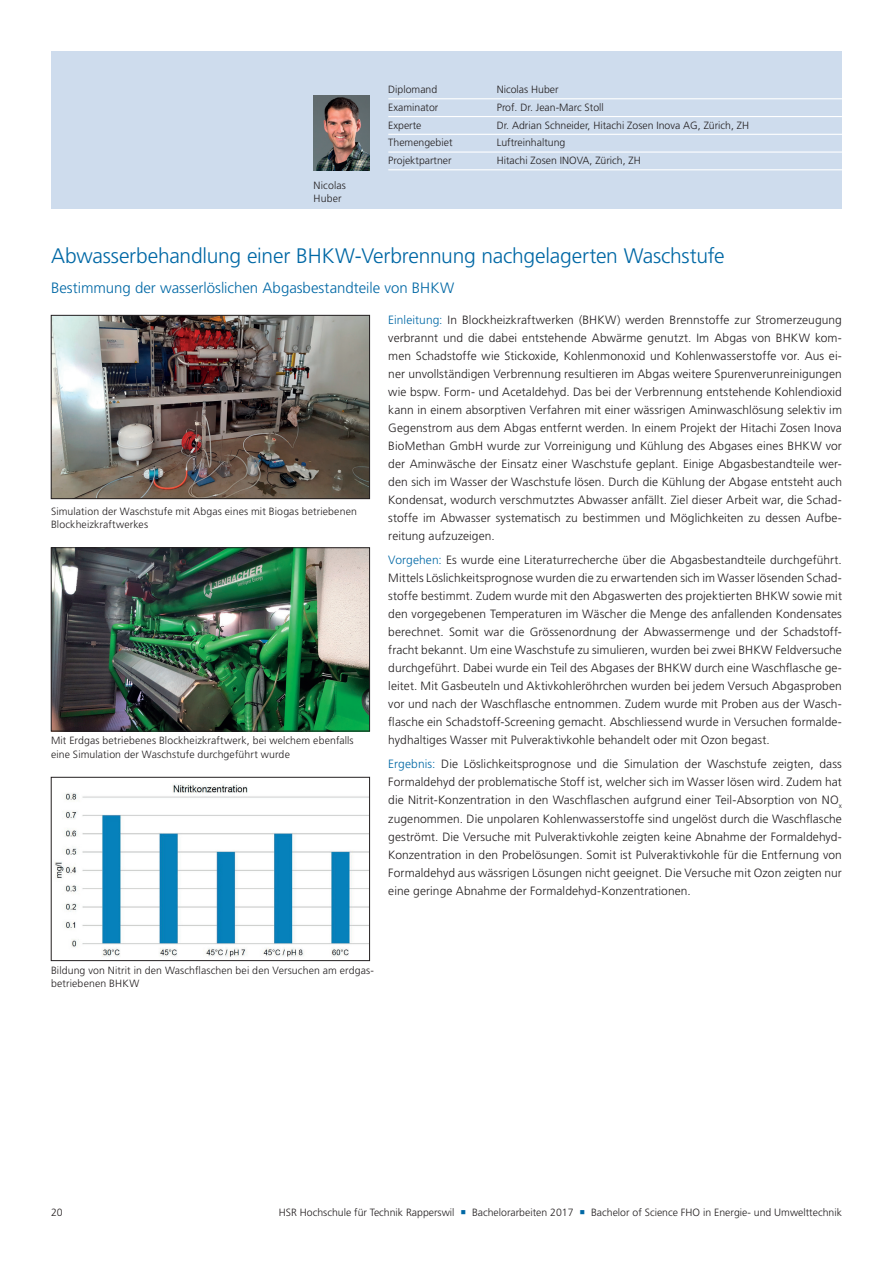
<style>
.page{position:relative;width:893px;height:1263px;background:#fff}
.page>*{position:absolute;margin:0;border:0;box-sizing:border-box;transform-origin:0 0}
.t1{font:300 21px "Frutiger LT Pro";letter-spacing:-.01em;color:#0068a5}
.t2{font:300 15px "Frutiger LT Pro";color:#0068a5}
.t3{font:300 12px/18px "Frutiger LT Pro";letter-spacing:.005em;color:#231f20;text-align:justify}
.t4{font:300 10.5px/13.5px "Frutiger LT Pro";color:#231f20}
.s1{color:#0068a5}
</style>
<div class="page">
<div style="left:51px;top:51px;width:791px;height:157px;background:#cedced"></div>
<img style="left:53px;top:317px;width:315px;height:180px">
<div style="left:51px;top:315px;width:319px;height:184px;border:1px solid #231f20"></div>
<img style="left:53px;top:549px;width:315px;height:180px">
<div style="left:51px;top:547px;width:319px;height:184px;border:1px solid #231f20"></div>
<img style="left:55px;top:784px;width:313px;height:173px">
<div style="left:51px;top:777px;width:319px;height:184px;border:1px solid #231f20"></div>
<hr style="left:388px;top:98px;width:454px;height:1px;background:#fff">
<hr style="left:388px;top:116px;width:454px;height:1px;background:#fff">
<hr style="left:388px;top:134px;width:454px;height:1px;background:#fff">
<hr style="left:388px;top:151px;width:454px;height:2px;background:#fff">
<hr style="left:388px;top:169px;width:454px;height:1px;background:#fff">
<img style="left:314px;top:95px;width:56px;height:75px">
<p class="t4" style="left:314px;top:178px;width:34px">Nicolas<br>Huber</p>
<p class="t4" style="left:388px;top:83px;width:51px">Diplomand</p>
<p class="t4" style="left:497px;top:83px;width:63px">Nicolas Huber</p>
<p class="t4" style="left:388px;top:101px;width:52px">Examinator</p>
<p class="t4" style="left:497px;top:101px;width:109px">Prof. Dr. Jean-Marc Stoll</p>
<p class="t4" style="left:388px;top:118px;width:35px">Experte</p>
<p class="t4" style="left:497px;top:118px;width:254px">Dr. Adrian Schneider, Hitachi Zosen Inova AG, Zürich, ZH</p>
<p class="t4" style="left:388px;top:136px;width:66px">Themengebiet</p>
<p class="t4" style="left:497px;top:136px;width:70px">Luftreinhaltung</p>
<p class="t4" style="left:388px;top:154px;width:65px">Projektpartner</p>
<p class="t4" style="left:497px;top:154px;width:146px">Hitachi Zosen INOVA, Zürich, ZH</p>
<h1 class="t1" style="left:51px;top:243px;width:675px">Abwasserbehandlung einer BHKW-Verbrennung nachgelagerten Waschstufe</h1>
<p class="t2" style="left:51px;top:279px;width:405px">Bestimmung der wasserlöslichen Abgasbestandteile von BHKW</p>
<p class="t4" style="left:51px;top:504px;width:307px">Simulation der Waschstufe mit Abgas eines mit Biogas betriebenen<br>Blockheizkraftwerkes</p>
<p class="t4" style="left:51px;top:734px;width:304px">Mit Erdgas betriebenes Blockheizkraftwerk, bei welchem ebenfalls eine Simulation der Waschstufe durchgeführt wurde</p>
<p class="t3" style="left:388px;top:311px;width:455px"><span class="s1">Einleitung:</span> In Blockheizkraftwerken (BHKW) werden Brennstoffe zur Stromerzeugung verbrannt und die dabei entstehende Abwärme genutzt. Im Abgas von BHKW kom&shy;men Schadstoffe wie Stickoxide, Kohlenmonoxid und Kohlenwasserstoffe vor. Aus ei&shy;ner unvollständigen Verbrennung resultieren im Abgas weitere Spurenverunreinigungen wie bspw. Form- und Acetaldehyd. Das bei der Verbrennung entstehende Kohlendioxid kann in einem absorptiven Verfahren mit einer wässrigen Aminwaschlösung selektiv im Gegenstrom aus dem Abgas entfernt werden. In einem Projekt der Hitachi Zosen Inova BioMethan GmbH wurde zur Vorreinigung und Kühlung des Abgases eines BHKW vor der Aminwäsche der Einsatz einer Waschstufe geplant. Einige Abgasbestandteile wer&shy;den sich im Wasser der Waschstufe lösen. Durch die Kühlung der Abgase entsteht auch Kondensat, wodurch verschmutztes Abwasser anfällt. Ziel dieser Arbeit war, die Schad&shy;stoffe im Abwasser systematisch zu bestimmen und Möglichkeiten zu dessen Aufbe&shy;reitung aufzuzeigen.</p>
<p class="t3" style="left:388px;top:551px;width:455px"><span class="s1">Vorgehen:</span> Es wurde eine Literaturrecherche über die Abgasbestandteile durchgeführt.<br>Mittels Löslichkeitsprognose wurden die zu erwartenden sich im Wasser lösenden Schad&shy;stoffe bestimmt. Zudem wurde mit den Abgaswerten des projektierten BHKW sowie mit den vorgegebenen Temperaturen im Wäscher die Menge des anfallenden Kondensates berechnet. Somit war die Grössenordnung der Abwassermenge und der Schadstoff&shy;fracht bekannt. Um eine Waschstufe zu simulieren, wurden bei zwei BHKW Feldversuche durchgeführt. Dabei wurde ein Teil des Abgases der BHKW durch eine Waschflasche ge&shy;leitet. Mit Gasbeuteln und Aktivkohleröhrchen wurden bei jedem Versuch Abgasproben vor und nach der Waschflasche entnommen. Zudem wurde mit Proben aus der Wasch&shy;flasche ein Schadstoff-Screening gemacht. Abschliessend wurde in Versuchen formalde&shy;hydhaltiges Wasser mit Pulveraktivkohle behandelt oder mit Ozon begast.</p>
<p class="t3" style="left:388px;top:755px;width:455px"><span class="s1">Ergebnis:</span> Die Löslichkeitsprognose und die Simulation der Waschstufe zeigten, dass Formaldehyd der problematische Stoff ist, welcher sich im Wasser lösen wird. Zudem hat die Nitrit-Konzentration in den Waschflaschen aufgrund einer Teil-Absorption von NO<sub>x </sub>zugenommen. Die unpolaren Kohlenwasserstoffe sind ungelöst durch die Waschflasche geströmt. Die Versuche mit Pulveraktivkohle zeigten keine Abnahme der Formaldehyd-Konzentration in den Probelösungen. Somit ist Pulveraktivkohle für die Entfernung von Formaldehyd aus wässrigen Lösungen nicht geeignet. Die Versuche mit Ozon zeigten nur eine geringe Abnahme der Formaldehyd-Konzentrationen.</p>
<p class="t4" style="left:51px;top:963px;width:324px">Bildung von Nitrit in den Waschflaschen bei den Versuchen am erdgas&shy;betriebenen BHKW</p>
<p class="t4" style="left:51px;top:1206px;width:13px">20</p>
<p class="t4" style="left:279px;top:1206px;width:564px">HSR Hochschule für Technik Rapperswil <span class="s1">○</span> Bachelorarbeiten 2017 <span class="s1">○</span> Bachelor of Science FHO in Energie- und Umwelttechnik</p>
</div>
